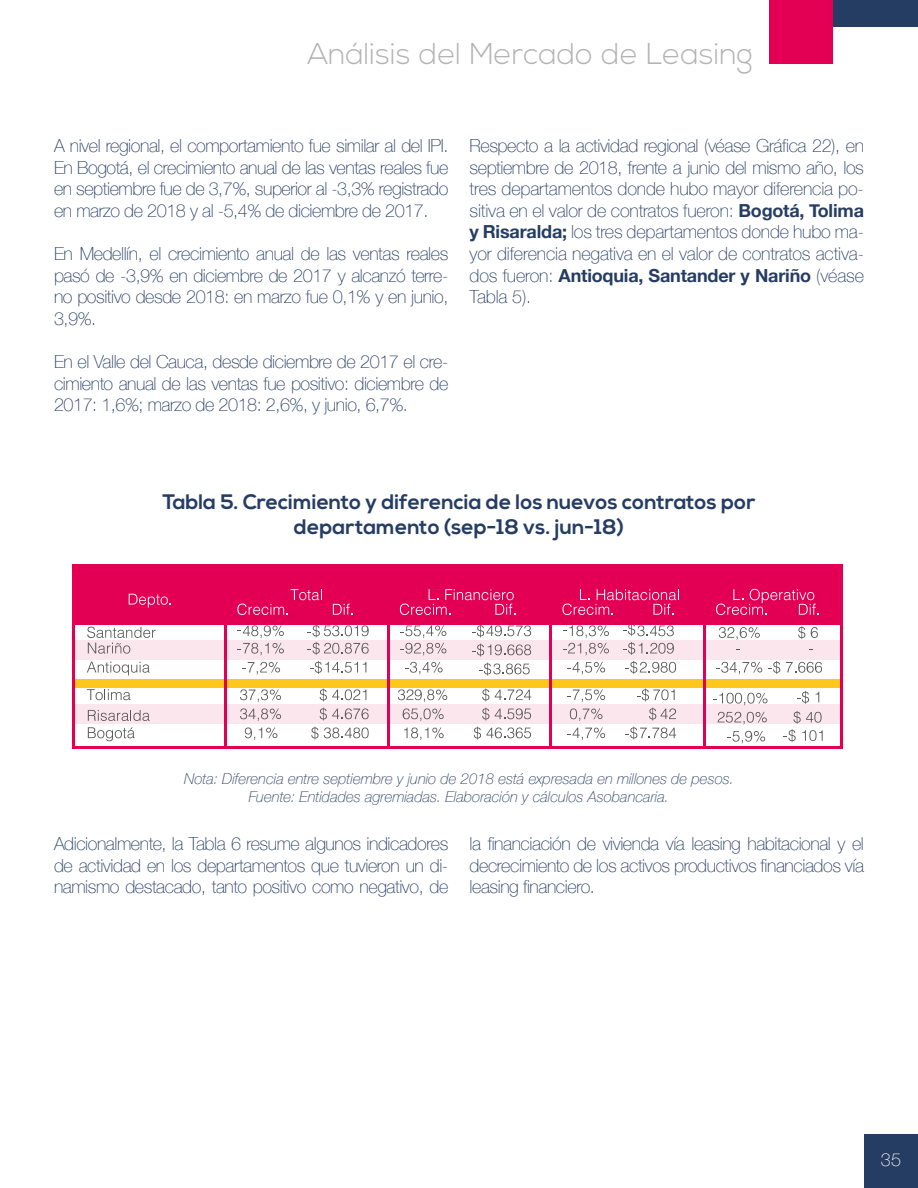
<style>
.page{position:relative;width:918px;height:1188px;background:#fff}
.page>*{position:absolute;margin:0;border:0;box-sizing:border-box;transform-origin:0 0}
.t1{font:300 30px "Nexa";color:#b3b3b3}
.t2{font:700 21px/25.2px "Nexa";color:#263d63;text-align:center}
.t3{font:100 18px/21.6px "Helvetica Neue";letter-spacing:-.025em;color:#263d63;text-align:justify}
.t4{font:100 18px "Helvetica Neue";color:#fff}
.t5{font:italic 100 15px/18px "Helvetica Neue";color:#263d63;text-align:center}
.s1{font-weight:700}
</style>
<div class="page">
<div style="left:864px;top:1134px;width:54px;height:54px;background:#263d63"></div>
<div style="left:769px;top:0;width:64px;height:64px;background:#e30054"></div>
<div style="left:833px;top:0;width:85px;height:27px;background:#263d63"></div>
<div style="left:72px;top:564px;width:771px;height:59px;background:#e30054"></div>
<div style="left:74px;top:641px;width:768px;height:19px;background:#fce6ed"></div>
<div style="left:74px;top:679px;width:768px;height:8px;background:#ffc71c"></div>
<div style="left:74px;top:705px;width:768px;height:19px;background:#fce6ed"></div>
<svg style="left:333px;top:604px;width:20px;height:11px"></svg>
<svg style="left:719px;top:627px;width:41px;height:13px"></svg>
<svg style="left:798px;top:626px;width:7px;height:13px"></svg>
<svg style="left:811px;top:627px;width:7px;height:11px"></svg>
<svg style="left:87px;top:627px;width:69px;height:27px"></svg>
<svg style="left:87px;top:662px;width:63px;height:14px"></svg>
<svg style="left:238px;top:625px;width:46px;height:30px"></svg>
<svg style="left:308px;top:625px;width:61px;height:30px"></svg>
<svg style="left:242px;top:662px;width:38px;height:13px"></svg>
<svg style="left:310px;top:661px;width:56px;height:13px"></svg>
<svg style="left:400px;top:625px;width:46px;height:30px"></svg>
<svg style="left:405px;top:662px;width:38px;height:13px"></svg>
<svg style="left:472px;top:625px;width:59px;height:12px"></svg>
<svg style="left:472px;top:644px;width:59px;height:13px"></svg>
<svg style="left:479px;top:663px;width:51px;height:13px"></svg>
<svg style="left:623px;top:625px;width:51px;height:11px"></svg>
<svg style="left:563px;top:625px;width:46px;height:30px"></svg>
<svg style="left:623px;top:642px;width:51px;height:13px"></svg>
<svg style="left:567px;top:662px;width:38px;height:13px"></svg>
<svg style="left:625px;top:661px;width:51px;height:13px"></svg>
<svg style="left:716px;top:662px;width:46px;height:13px"></svg>
<svg style="left:768px;top:661px;width:12px;height:13px"></svg>
<svg style="left:786px;top:662px;width:36px;height:11px"></svg>
<svg style="left:87px;top:689px;width:44px;height:11px"></svg>
<svg style="left:240px;top:689px;width:41px;height:13px"></svg>
<svg style="left:320px;top:689px;width:46px;height:12px"></svg>
<svg style="left:398px;top:689px;width:49px;height:13px"></svg>
<svg style="left:482px;top:689px;width:7px;height:12px"></svg>
<svg style="left:495px;top:689px;width:36px;height:11px"></svg>
<svg style="left:713px;top:693px;width:55px;height:12px"></svg>
<svg style="left:88px;top:710px;width:62px;height:11px"></svg>
<svg style="left:240px;top:708px;width:41px;height:13px"></svg>
<svg style="left:320px;top:708px;width:49px;height:13px"></svg>
<svg style="left:403px;top:708px;width:41px;height:13px"></svg>
<svg style="left:482px;top:708px;width:7px;height:13px"></svg>
<svg style="left:495px;top:708px;width:36px;height:11px"></svg>
<svg style="left:718px;top:712px;width:49px;height:12px"></svg>
<svg style="left:783px;top:711px;width:40px;height:31px"></svg>
<svg style="left:797px;top:691px;width:12px;height:13px"></svg>
<svg style="left:816px;top:692px;width:3px;height:10px"></svg>
<svg style="left:88px;top:727px;width:47px;height:14px"></svg>
<svg style="left:245px;top:728px;width:32px;height:12px"></svg>
<svg style="left:311px;top:727px;width:58px;height:13px"></svg>
<svg style="left:404px;top:728px;width:40px;height:12px"></svg>
<svg style="left:474px;top:727px;width:57px;height:13px"></svg>
<svg style="left:567px;top:689px;width:38px;height:13px"></svg>
<svg style="left:570px;top:708px;width:33px;height:13px"></svg>
<svg style="left:567px;top:728px;width:38px;height:12px"></svg>
<svg style="left:637px;top:689px;width:38px;height:12px"></svg>
<svg style="left:649px;top:708px;width:27px;height:13px"></svg>
<svg style="left:625px;top:727px;width:51px;height:13px"></svg>
<svg style="left:728px;top:731px;width:37px;height:13px"></svg>
<svg style="left:237px;top:589px;width:85px;height:26px"></svg>
<svg style="left:400px;top:589px;width:115px;height:26px"></svg>
<svg style="left:562px;top:589px;width:117px;height:26px"></svg>
<svg style="left:716px;top:589px;width:103px;height:26px"></svg>
<svg style="left:129px;top:594px;width:42px;height:14px"></svg>
<hr style="left:72px;top:583px;width:3px;height:166px;background:#e30054">
<hr style="left:225px;top:585px;width:2px;height:164px;background:#e30054">
<hr style="left:387px;top:585px;width:3px;height:164px;background:#e30054">
<hr style="left:550px;top:585px;width:2px;height:164px;background:#e30054">
<hr style="left:703px;top:585px;width:3px;height:164px;background:#e30054">
<hr style="left:841px;top:585px;width:2px;height:164px;background:#e30054">
<hr style="left:75px;top:622px;width:768px;height:3px;background:#e30054">
<hr style="left:75px;top:746px;width:768px;height:3px;background:#e30054">
<h1 class="t1" style="left:307px;top:36px;width:447px">Análisis del Mercado de Leasing</h1>
<p class="t3" style="left:54px;top:134px;width:396px">A nivel regional, el comportamiento fue similar al del IPI.<br>En Bogotá, el crecimiento anual de las ventas reales fue en septiembre fue de 3,7%, superior al -3,3% registrado en marzo de 2018 y al -5,4% de diciembre de 2017.</p>
<p class="t3" style="left:54px;top:242px;width:396px">En Medellín, el crecimiento anual de las ventas reales pasó de -3,9% en diciembre de 2017 y alcanzó terre&shy;no positivo desde 2018: en marzo fue 0,1% y en junio, 3,9%.</p>
<p class="t3" style="left:54px;top:350px;width:396px">En el Valle del Cauca, desde diciembre de 2017 el cre&shy;cimiento anual de las ventas fue positivo: diciembre de 2017: 1,6%; marzo de 2018: 2,6%, y junio, 6,7%.</p>
<p class="t3" style="left:470px;top:134px;width:396px">Respecto a la actividad regional (véase Gráfica 22), en septiembre de 2018, frente a junio del mismo año, los tres departamentos donde hubo mayor diferencia po&shy;sitiva en el valor de contratos fueron: <span class="s1">Bogotá, Tolima y Risaralda;</span> los tres departamentos donde hubo ma&shy;yor diferencia negativa en el valor de contratos activa&shy;dos fueron: <span class="s1">Antioquia, Santander y Nariño</span> (véase Tabla 5).</p>
<p class="t2" style="left:163px;top:490px;width:594px">Tabla 5. Crecimiento y diferencia de los nuevos contratos por departamento (sep-18 vs. jun-18)</p>
<p class="t5" style="left:184px;top:769px;width:551px">Nota: Diferencia entre septiembre y junio de 2018 está expresada en millones de pesos.<br>Fuente: Entidades agremiadas. Elaboración y cálculos Asobancaria.</p>
<p class="t3" style="left:54px;top:833px;width:396px">Adicionalmente, la Tabla 6 resume algunos indicadores de actividad en los departamentos que tuvieron un di&shy;namismo destacado, tanto positivo como negativo, de</p>
<p class="t3" style="left:470px;top:833px;width:396px">la financiación de vivienda vía leasing habitacional y el decrecimiento de los activos productivos financiados vía leasing financiero.</p>
<p class="t4" style="left:881px;top:1146px;width:22px">35</p>
</div>
